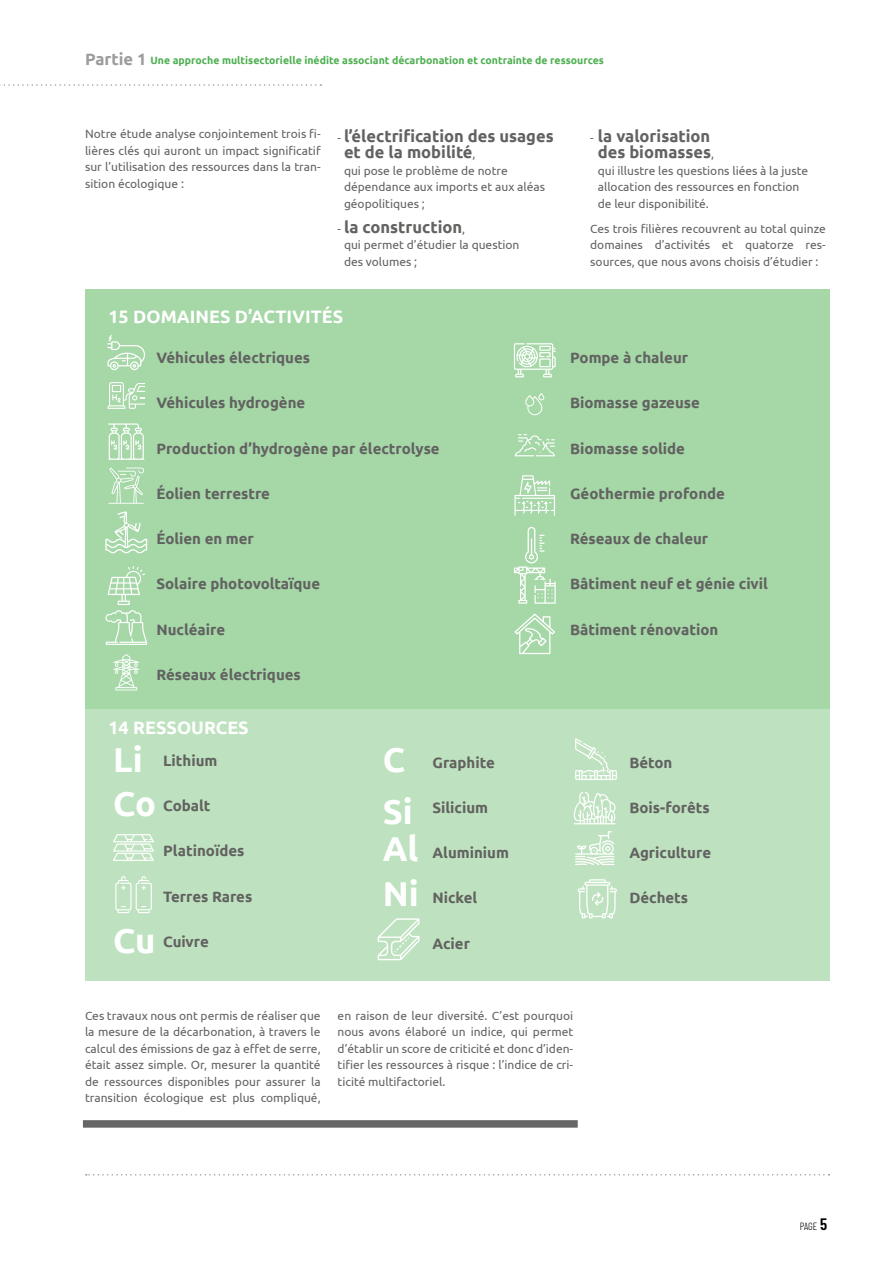
<style>
.page{position:relative;width:893px;height:1263px;background:#fff}
.page>*{position:absolute;margin:0;border:0;box-sizing:border-box;transform-origin:0 0}
.t1{font:700 34.5px/52.1px "Ubuntu";color:#fff}
.t2{font:700 18px "Ubuntu";color:#fff}
.t3{font:700 16.5px/16.5px "Ubuntu";color:#626261}
.t4{font:700 15px "Ubuntu";color:#626261}
.t5{font:12px/16.5px "Ubuntu";color:#626261;text-align:justify}
.t6{font:700 10.5px "Ubuntu";color:#4fb052}
.t7{font:300 10.5px "Barlow Condensed";color:#000}
.s1{font-size:16.5px;color:#9c9c9d}
.s2{font-weight:400;font-size:12px}
.s3{font-weight:600;font-size:16.5px}
</style>
<div class="page">
<div style="left:83px;top:1120px;width:495px;height:8px;background:#666"></div>
<svg style="left:86px;top:1174px;width:743px;height:1px"></svg>
<svg style="left:0;top:84px;width:321px;height:2px"></svg>
<div style="left:85px;top:289px;width:744px;height:420px;background:#a5d7a7"></div>
<div style="left:85px;top:708px;width:744px;height:272px;background:#bee2bf"></div>
<svg style="left:115px;top:876px;width:37px;height:37px"></svg>
<svg style="left:378px;top:918px;width:41px;height:42px"></svg>
<svg style="left:574px;top:792px;width:42px;height:32px"></svg>
<svg style="left:575px;top:738px;width:42px;height:42px"></svg>
<svg style="left:578px;top:879px;width:39px;height:39px"></svg>
<svg style="left:575px;top:831px;width:39px;height:34px"></svg>
<svg style="left:107px;top:335px;width:38px;height:35px"></svg>
<svg style="left:107px;top:382px;width:38px;height:27px"></svg>
<svg style="left:108px;top:467px;width:36px;height:37px"></svg>
<svg style="left:105px;top:566px;width:42px;height:79px"></svg>
<svg style="left:108px;top:423px;width:36px;height:37px"></svg>
<svg style="left:105px;top:511px;width:42px;height:42px"></svg>
<svg style="left:113px;top:654px;width:26px;height:36px"></svg>
<svg style="left:514px;top:343px;width:42px;height:34px"></svg>
<svg style="left:514px;top:475px;width:41px;height:41px"></svg>
<svg style="left:514px;top:527px;width:42px;height:77px"></svg>
<svg style="left:514px;top:614px;width:41px;height:40px"></svg>
<svg style="left:515px;top:434px;width:40px;height:22px"></svg>
<svg style="left:525px;top:393px;width:19px;height:22px"></svg>
<svg style="left:113px;top:834px;width:41px;height:27px"></svg>
<p class="t6" style="left:85px;top:54px;width:520px"><span class="s1">Partie 1</span> Une approche multisectorielle inédite associant décarbonation et contrainte de ressources</p>
<p class="t5" style="left:85px;top:126px;width:237px">Notre étude analyse conjointement trois fi&shy;lières clés qui auront un impact significatif sur l’utilisation des ressources dans la tran&shy;sition écologique :</p>
<h3 class="t3" style="left:344px;top:128px;width:211px;text-indent:-6px"><span class="s2">-</span> l’électrification des usages et de la mobilité<span class="s2">,</span></h3>
<p class="t5" style="left:344px;top:162px;width:203px;text-align:left">qui pose le problème de notre dépendance aux imports et aux aléas géopolitiques ;</p>
<h3 class="t3" style="left:338px;top:219px;width:129px"><span class="s2">-</span> la construction<span class="s2">,</span></h3>
<p class="t5" style="left:344px;top:237px;width:177px">qui permet d’étudier la question des volumes ;</p>
<h2 class="t2" style="left:108px;top:306px;width:236px">15 DOMAINES D’ACTIVITÉS</h2>
<p class="t4" style="left:156px;top:349px;width:155px">Véhicules électriques</p>
<p class="t4" style="left:156px;top:394px;width:150px">Véhicules hydrogène</p>
<p class="t4" style="left:156px;top:439px;width:285px">Production d’hydrogène par électrolyse</p>
<p class="t4" style="left:156px;top:484px;width:115px">Éolien terrestre</p>
<p class="t4" style="left:156px;top:530px;width:99px">Éolien en mer</p>
<p class="t4" style="left:156px;top:575px;width:165px">Solaire photovoltaïque</p>
<p class="t4" style="left:156px;top:620px;width:70px">Nucléaire</p>
<p class="t4" style="left:156px;top:665px;width:146px">Réseaux électriques</p>
<h2 class="t2" style="left:108px;top:717px;width:142px">14 RESSOURCES</h2>
<h1 class="t1" style="left:113px;top:733px;width:31px">Li</h1>
<h1 class="t1" style="left:383px;top:733px;width:32px">C<br>Si</h1>
<h1 class="t1" style="left:383px;top:826px;width:38px;line-height:45px">Al<br>Ni</h1>
<p class="t4" style="left:163px;top:751px;width:56px">Lithium</p>
<p class="t4" style="left:163px;top:797px;width:49px">Cobalt</p>
<p class="t4" style="left:163px;top:842px;width:83px">Platinoïdes</p>
<p class="t4" style="left:163px;top:887px;width:91px">Terres Rares</p>
<p class="t4" style="left:163px;top:932px;width:47px">Cuivre</p>
<h1 class="t1" style="left:113px;top:777px;width:44px">Co</h1>
<h1 class="t1" style="left:113px;top:914px;width:44px">Cu</h1>
<p class="t4" style="left:432px;top:753px;width:64px">Graphite</p>
<p class="t4" style="left:432px;top:798px;width:57px">Silicium</p>
<p class="t4" style="left:432px;top:844px;width:78px">Aluminium</p>
<p class="t4" style="left:432px;top:889px;width:46px">Nickel</p>
<p class="t4" style="left:432px;top:934px;width:39px">Acier</p>
<h3 class="t3" style="left:590px;top:128px;width:125px;text-align:center"><span class="s2">-</span> la valorisation des biomasses<span class="s2">,</span></h3>
<p class="t5" style="left:598px;top:162px;width:212px;text-align:left">qui illustre les questions liées à la juste allocation des ressources en fonction de leur disponibilité.</p>
<p class="t5" style="left:590px;top:220px;width:237px">Ces trois filières recouvrent au total quinze domaines d’activités et quatorze res&shy;sources, que nous avons choisis d’étudier :</p>
<p class="t4" style="left:570px;top:349px;width:120px">Pompe à chaleur</p>
<p class="t4" style="left:570px;top:394px;width:131px">Biomasse gazeuse</p>
<p class="t4" style="left:570px;top:439px;width:116px">Biomasse solide</p>
<p class="t4" style="left:570px;top:484px;width:156px">Géothermie profonde</p>
<p class="t4" style="left:570px;top:530px;width:140px">Réseaux de chaleur</p>
<p class="t4" style="left:570px;top:575px;width:199px">Bâtiment neuf et génie civil</p>
<p class="t4" style="left:570px;top:620px;width:150px">Bâtiment rénovation</p>
<p class="t4" style="left:629px;top:753px;width:45px">Béton</p>
<p class="t4" style="left:629px;top:798px;width:82px">Bois-forêts</p>
<p class="t4" style="left:629px;top:844px;width:83px">Agriculture</p>
<p class="t4" style="left:629px;top:889px;width:60px">Déchets</p>
<p class="t5" style="left:85px;top:1007px;width:237px">Ces travaux nous ont permis de réaliser que la mesure de la décarbonation, à travers le calcul des émissions de gaz à effet de serre, était assez simple. Or, mesurer la quantité de ressources disponibles pour assurer la transition écologique est plus compliqué,</p>
<p class="t5" style="left:338px;top:1007px;width:237px">en raison de leur diversité. C’est pourquoi nous avons élaboré un indice, qui permet d’établir un score de criticité et donc d’iden&shy;tifier les ressources à risque : l’indice de cri&shy;ticité multifactoriel.</p>
<p class="t7" style="left:800px;top:1218px;width:29px">PAGE <span class="s3">5</span></p>
</div>
